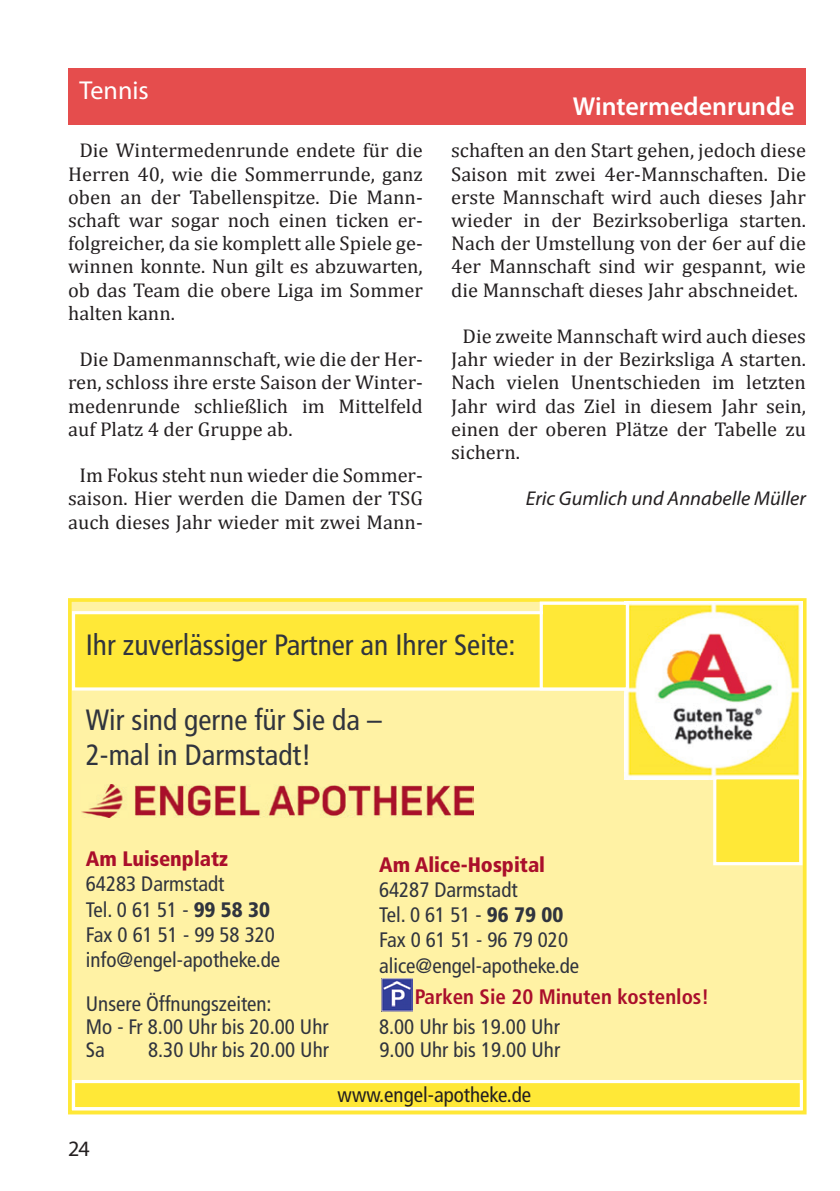
<style>
.page{position:relative;width:840px;height:1191px;background:#fff}
.page>*{position:absolute;margin:0;border:0;box-sizing:border-box;transform-origin:0 0}
.t1{font:condensed 29.4px/35.2px "Frutiger LT Std";color:#30343e}
.t2{font:600 26px "Myriad Pro";color:#fff}
.t3{font:26px "Myriad Pro";color:#fff}
.t4{font:22px "Myriad Pro";color:#231f20}
.t5{font:condensed 21px/25.2px "Frutiger LT Std";color:#30343e}
.t6{font:900 condensed 21px "Frutiger LT Std";color:#aa0f2b}
.t7{font:700 condensed 21px "Frutiger LT Std";color:#aa0f2b}
.t8{font:condensed 21px "Frutiger LT Std";color:#231f20}
.t9{font:20px/23.2px "Cambria";color:#231f20;text-align:justify}
.t10{font:italic 20px "Myriad Pro";color:#231f20}
.s1{font-weight:900}
</style>
<div class="page">
<div style="left:68px;top:68px;width:737px;height:57px;background:#e54d4d"></div>
<div style="left:72px;top:602px;width:730px;height:508px;background:#fff2a4"></div>
<div style="left:68px;top:598px;width:738px;height:516px;border:4px solid #ffe837"></div>
<div style="left:75px;top:614px;width:719px;height:73px;background:#ffe837"></div>
<div style="left:72px;top:611px;width:725px;height:79px;border:3px solid #fff"></div>
<img style="left:624px;top:601px;width:177px;height:178px">
<div style="left:542px;top:604px;width:83px;height:83px;background:#ffe837"></div>
<div style="left:539px;top:601px;width:89px;height:89px;border:3px solid #fff"></div>
<img style="left:82px;top:784px;width:391px;height:33px">
<img style="left:381px;top:979px;width:31px;height:32px">
<div style="left:716px;top:779px;width:82px;height:83px;background:#ffe837"></div>
<div style="left:712px;top:776px;width:90px;height:89px;border:3px solid #fff"></div>
<div style="left:75px;top:1083px;width:724px;height:24px;background:#ffe837"></div>
<div style="left:72px;top:1080px;width:730px;height:30px;border:3px solid #fff"></div>
<h2 class="t3" style="left:79px;top:74px;width:71px">Tennis</h2>
<p class="t9" style="left:68px;top:139px;width:356px;text-indent:11px">Die Wintermedenrunde endete für die Herren 40, wie die Sommerrunde, ganz oben an der Tabellenspitze. Die Mann&shy;schaft war sogar noch einen ticken er&shy;folgreicher, da sie komplett alle Spiele ge&shy;winnen konnte. Nun gilt es abzuwarten, ob das Team die obere Liga im Sommer halten kann.</p>
<p class="t9" style="left:68px;top:348px;width:356px;text-indent:11px">Die Damenmannschaft, wie die der Her&shy;ren, schloss ihre erste Saison der Winter&shy;medenrunde schließlich im Mittelfeld auf Platz 4 der Gruppe ab.</p>
<p class="t9" style="left:68px;top:464px;width:356px;text-align:center">Im Fokus steht nun wieder die Sommer&shy;saison. Hier werden die Damen der TSG auch dieses Jahr wieder mit zwei Mann-</p>
<h2 class="t2" style="left:572px;top:89px;width:223px">Wintermedenrunde</h2>
<p class="t9" style="left:451px;top:139px;width:356px">schaften an den Start gehen, jedoch diese Saison mit zwei 4er-Mannschaften. Die erste Mannschaft wird auch dieses Jahr wieder in der Bezirksoberliga starten.<br>Nach der Umstellung von der 6er auf die 4er Mannschaft sind wir gespannt, wie die Mannschaft dieses Jahr abschneidet.</p>
<p class="t9" style="left:451px;top:324px;width:356px;text-indent:11px">Die zweite Mannschaft wird auch dieses Jahr wieder in der Bezirksliga A starten.<br>Nach vielen Unentschieden im letzten Jahr wird das Ziel in diesem Jahr sein, einen der oberen Plätze der Tabelle zu sichern.</p>
<p class="t10" style="left:525px;top:486px;width:281px">Eric Gumlich und Annabelle Müller</p>
<h1 class="t1" style="left:86px;top:628px;width:431px">Ihr zuverlässiger Partner an Ihrer Seite:</h1>
<h1 class="t1" style="left:86px;top:702px;width:297px">Wir sind gerne für Sie da –<br>2-mal in Darmstadt!</h1>
<p class="t6" style="left:86px;top:846px;width:144px">Am Luisenplatz</p>
<p class="t5" style="left:86px;top:871px;width:196px">64283 Darmstadt<br>Tel. 0 61 51 - <span class="s1">99 58 30<br></span>Fax 0 61 51 - 99 58 320 info@engel-apotheke.de</p>
<p class="t5" style="left:86px;top:992px;width:244px;line-height:23px">Unsere Öffnungszeiten:<br>Mo - Fr 8.00 Uhr bis 20.00 Uhr</p>
<p class="t6" style="left:379px;top:852px;width:167px">Am Alice-Hospital</p>
<p class="t5" style="left:379px;top:877px;width:201px">64287 Darmstadt<br>Tel. 0 61 51 - <span class="s1">96 79 00<br></span>Fax 0 61 51 - 96 79 020 alice@engel-apotheke.de</p>
<p class="t7" style="left:414px;top:983px;width:296px">Parken Sie 20 Minuten kostenlos!</p>
<p class="t5" style="left:379px;top:1014px;width:182px">8.00 Uhr bis 19.00 Uhr</p>
<p class="t5" style="left:86px;top:1037px;width:21px">Sa</p>
<p class="t5" style="left:148px;top:1037px;width:182px">8.30 Uhr bis 20.00 Uhr</p>
<p class="t5" style="left:379px;top:1037px;width:182px">9.00 Uhr bis 19.00 Uhr</p>
<p class="t4" style="left:68px;top:1135px;width:23px">24</p>
<p class="t8" style="left:337px;top:1083px;width:195px">www.engel-apotheke.de</p>
</div>
